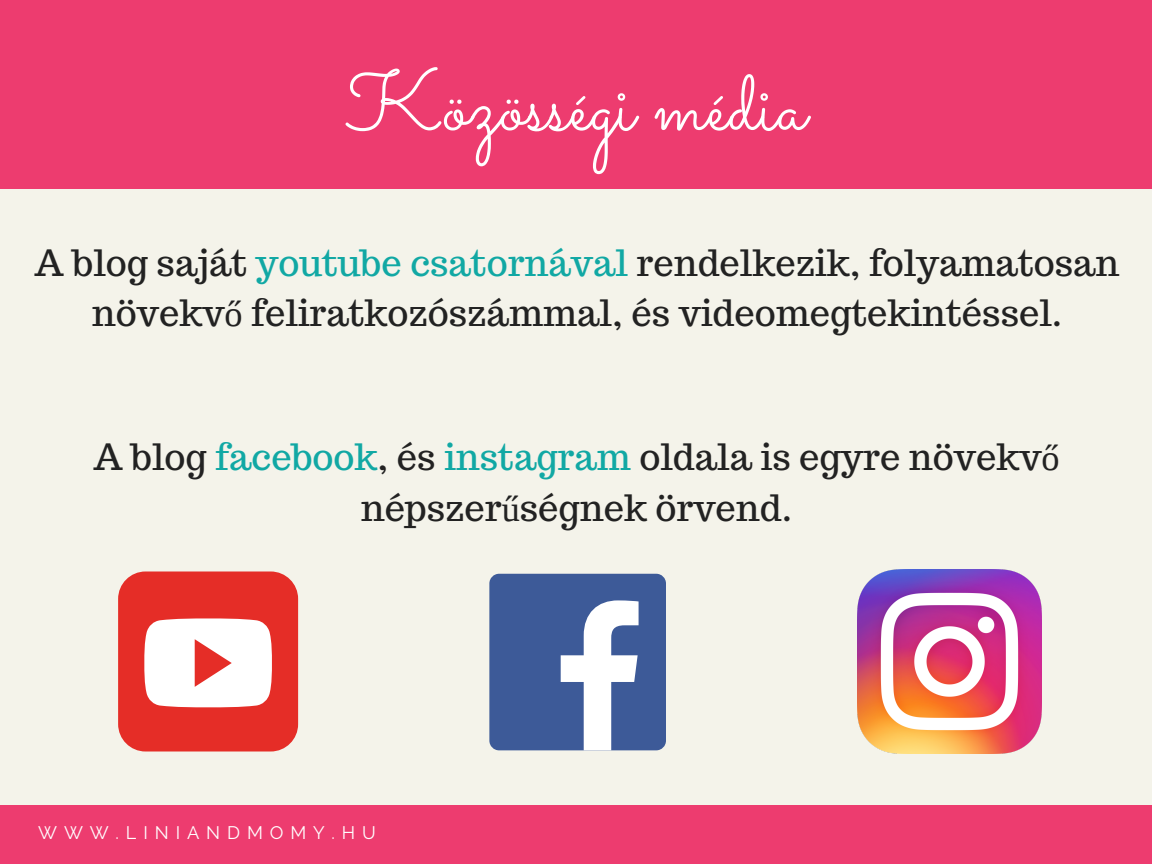
<style>
.page{position:relative;width:1152px;height:864px;background:#f4f3ea}
.page>*{position:absolute;margin:0;border:0;box-sizing:border-box;transform-origin:0 0}
.t1{font:84.45px "Sacramento";color:#fff}
.t2{font:36.3px/50.7px "Trocchi";color:#222;text-align:center}
.t3{font:18.15px "Raleway";letter-spacing:.38em;color:#fff}
.s1{color:#11a8a4}
.s2{font-family:"Liberation Serif"}
</style>
<div class="page">
<div style="left:0;top:0;width:1152px;height:189px;background:#ed3c6f"></div>
<div style="left:0;top:806px;width:1152px;height:58px;background:#ed3c6f"></div>
<div style="left:118px;top:572px;width:180px;height:180px;background:#e52d27;border-radius:27px"></div>
<svg style="left:144px;top:618px;width:128px;height:89px;background:#fbe2e2"></svg>
<div style="left:489px;top:574px;width:177px;height:176px;background:#3d5a98;border-radius:10px"></div>
<svg style="left:561px;top:600px;width:78px;height:150px"></svg>
<img style="left:857px;top:569px;width:185px;height:185px">
<h1 class="t1" style="left:346px;top:51px;width:462px">Közösségi média</h1>
<p class="t2" style="left:35px;top:237px;width:1086px">A blog saját <span class="s1">youtube csatornával</span> rendelkezik, folyamatosan növekv<span class="s2">ő</span> feliratkozószámmal, és videomegtekintéssel.</p>
<p class="t2" style="left:93px;top:432px;width:968px">A blog <span class="s1">facebook</span>, és <span class="s1">instagram</span> oldala is egyre növekv<span class="s2">ő </span>népszer<span class="s2">ű</span>ségnek örvend.</p>
<p class="t3" style="left:38px;top:822px;width:339px">WWW.LINIANDMOMY.HU</p>
</div>
